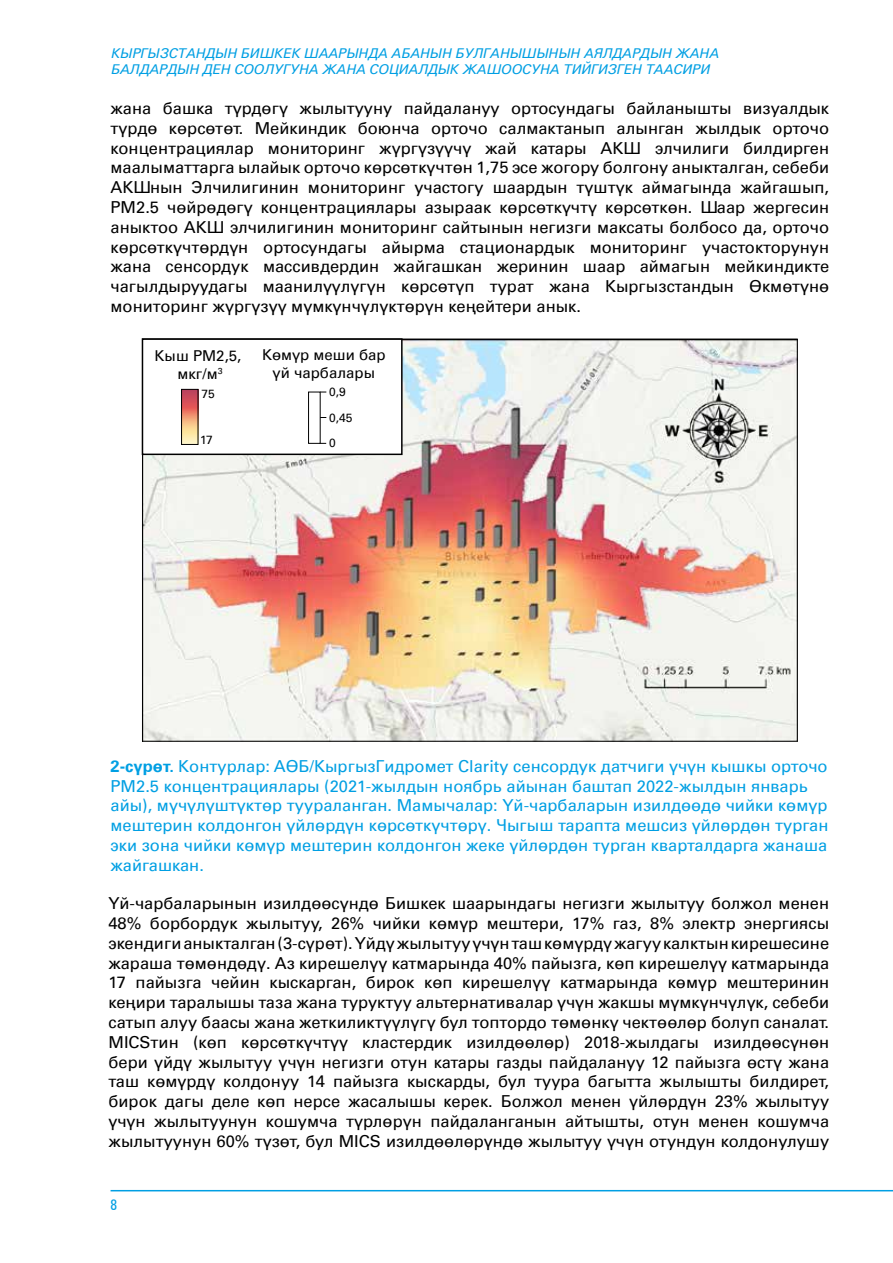
<style>
.page{position:relative;width:893px;height:1263px;background:#fff}
.page>*{position:absolute;margin:0;border:0;box-sizing:border-box;transform-origin:0 0}
.t1{font:16.5px/19.8px "Univers LTCYR 55 Roman";color:#000;text-align:justify}
.t2{font:16.5px/19.8px "Univers LTCYR 55 Roman";color:#009fe3}
.t3{font:15px/18px "Univers LTCYR 55 Roman";color:#000;text-align:center}
.t4{font:condensed 15px "Univers LTCYR 57";color:#009fe3}
.t5{font:italic 13.5px/16.2px "Univers LTCYR 55";color:#009fe3}
.t6{font:12px/25.5px "Univers LTCYR 55 Roman";color:#000}
.s1{font-family:"Univers LTCYR 65";font-weight:700}
</style>
<div class="page">
<hr style="left:111px;top:1190px;width:782px;height:1px;background:#009fe3">
<img style="left:144px;top:341px;width:652px;height:399px">
<div style="left:142px;top:339px;width:260px;height:115px;background:#fff"></div>
<div style="left:142px;top:338px;width:261px;height:117px;border:2px solid #000"></div>
<div style="left:308px;top:392px;width:13px;height:52px;border:1px solid #000"></div>
<svg style="left:183px;top:391px;width:13px;height:52px"></svg>
<div style="left:181px;top:389px;width:17px;height:56px;border:1px solid #000"></div>
<p class="t5" style="left:111px;top:44px;width:609px">КЫРГЫЗСТАНДЫН БИШКЕК ШААРЫНДА АБАНЫН БУЛГАНЫШЫНЫН АЯЛДАРДЫН ЖАНА<br>БАЛДАРДЫН ДЕН СООЛУГУНА ЖАНА СОЦИАЛДЫК ЖАШООСУНА ТИЙГИЗГЕН ТААСИРИ</p>
<p class="t1" style="left:111px;top:98px;width:720px">жана башка түрдөгү жылытууну пайдалануу ортосундагы байланышты визуалдык түрдө көрсөтөт. Мейкиндик боюнча орточо салмактанып алынган жылдык орточо концентрациялар мониторинг жүргүзүүчү жай катары АКШ элчилиги билдирген маалыматтарга ылайык орточо көрсөткүчтөн 1,75 эсе жогору болгону аныкталган, себеби АКШнын Элчилигинин мониторинг участогу шаардын түштүк аймагында жайгашып, PM2.5 чөйрөдөгү концентрациялары азыраак көрсөткүчтү көрсөткөн. Шаар жергесин аныктоо АКШ элчилигинин мониторинг сайтынын негизги максаты болбосо да, орточо көрсөткүчтөрдүн ортосундагы айырма стационардык мониторинг участокторунун жана сенсордук массивдердин жайгашкан жеринин шаар аймагын мейкиндикте чагылдыруудагы маанилүүлүгүн көрсөтүп турат жана Кыргызстандын Өкмөтүнө мониторинг жүргүзүү мүмкүнчүлүктөрүн кеңейтери анык.</p>
<p class="t3" style="left:262px;top:345px;width:125px">Кѳмүр меши бар үй чарбалары</p>
<p class="t3" style="left:155px;top:346px;width:88px">Кыш PM2,5, мкг/м<sup>3</sup></p>
<p class="t6" style="left:201px;top:381px;width:15px">75</p>
<p class="t6" style="left:200px;top:427px;width:14px">17</p>
<p class="t6" style="left:329px;top:379px;width:25px">0,9<br>0,45<br>0</p>
<p class="t2" style="left:111px;top:755px;width:719px"><span class="s1">2-сүрөт.</span> Контурлар: AӨБ/КыргызГидромет Clarity сенсордук датчиги үчүн кышкы орточо PM2.5 концентрациялары (2021-жылдын ноябрь айынан баштап 2022-жылдын январь айы), мүчүлүштүктөр туураланган. Мамычалар: Үй-чарбаларын изилдөөдө чийки көмүр мештерин колдонгон үйлөрдүн көрсөткүчтөрү. Чыгыш тарапта мешсиз үйлөрдөн турган эки зона чийки көмүр мештерин колдонгон жеке үйлөрдөн турган кварталдарга жанаша жайгашкан.</p>
<p class="t1" style="left:108px;top:893px;width:722px">Үй-чарбаларынын изилдөөсүндө Бишкек шаарындагы негизги жылытуу болжол менен 48% борбордук жылытуу, 26% чийки көмүр мештери, 17% газ, 8% электр энергиясы экендиги аныкталган (3-сүрөт). Үйдү жылытуу үчүн таш көмүрдү жагуу калктын кирешесине жараша төмөндөдү. Аз кирешелүү катмарында 40% пайызга, көп кирешелүү катмарында 17 пайызга чейин кыскарган, бирок көп кирешелүү катмарында көмүр мештеринин кеңири таралышы таза жана туруктуу альтернативалар үчүн жакшы мүмкүнчүлүк, себеби сатып алуу баасы жана жеткиликтүүлүгү бул топтордо төмөнкү чектөөлөр болуп саналат.<br>MICSтин (көп көрсөткүчтүү кластердик изилдөөлөр) 2018-жылдагы изилдөөсүнөн бери үйдү жылытуу үчүн негизги отун катары газды пайдалануу 12 пайызга өстү жана таш көмүрдү колдонуу 14 пайызга кыскарды, бул туура багытта жылышты билдирет, бирок дагы деле көп нерсе жасалышы керек. Болжол менен үйлөрдүн 23% жылытуу үчүн жылытуунун кошумча түрлөрүн пайдаланганын айтышты, отун менен кошумча жылытуунун 60% түзөт, бул MICS изилдөөлөрүндө жылытуу үчүн отундун колдонулушу</p>
<p class="t4" style="left:111px;top:1195px;width:8px">8</p>
</div>
